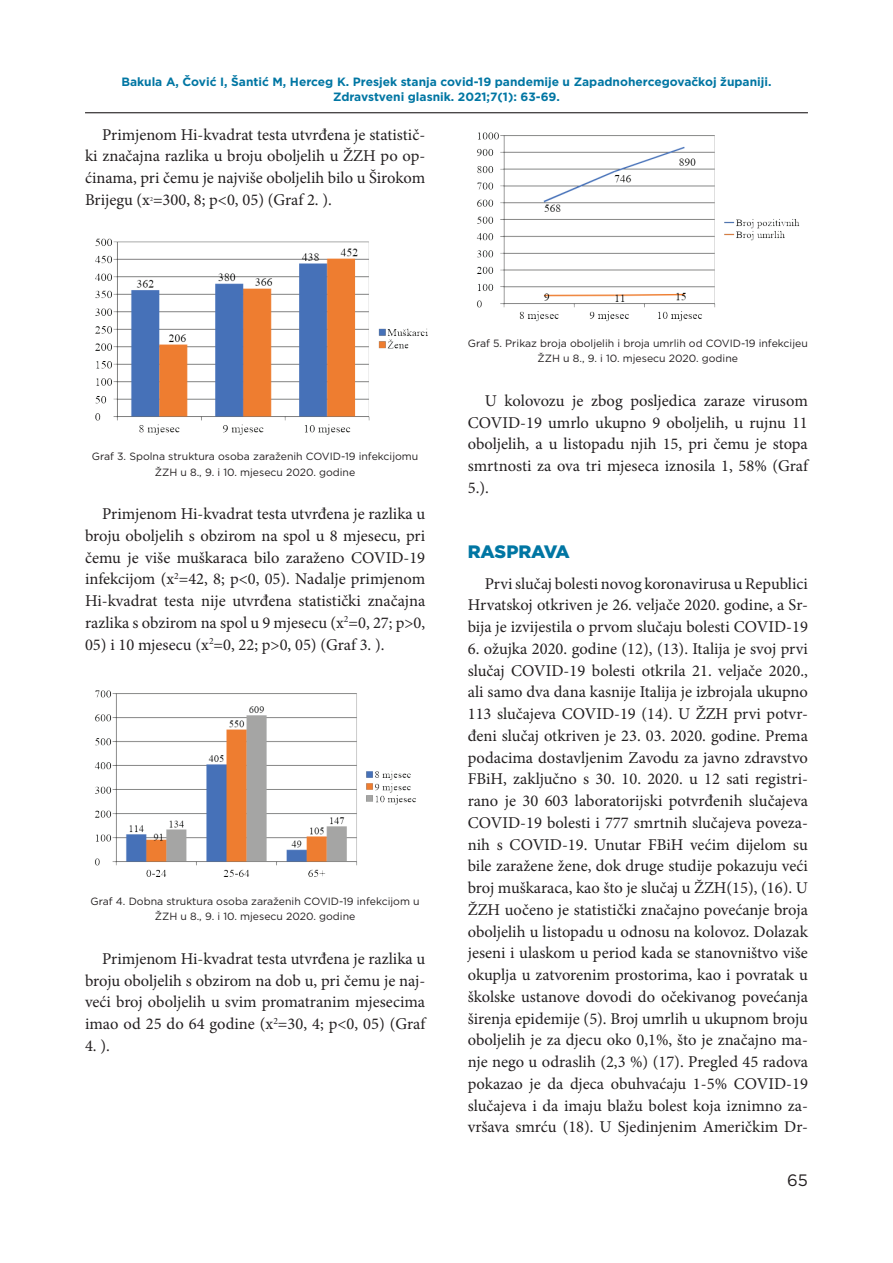
<style>
.page{position:relative;width:893px;height:1263px;background:#fff}
.page>*{position:absolute;margin:0;border:0;box-sizing:border-box;transform-origin:0 0}
.t1{font:900 18px "Gotham";letter-spacing:-.015em;color:#0076a3}
.t2{font:16.5px/21.8px "Minion Pro";color:#231f20;text-align:justify}
.t3{font:16.5px "Gotham";color:#231f20}
.t4{font:700 12px/14.4px "Gotham";color:#0076a3;text-align:center}
.t5{font:10.5px/15.8px "Gotham";color:#231f20;text-align:center}
.t6{font:6.15px "Minion Pro";color:#231f20}
</style>
<div class="page">
<hr style="left:85px;top:112px;width:723px;height:1px;background:#231f20">
<img style="left:95px;top:238px;width:333px;height:197px">
<img style="left:94px;top:690px;width:322px;height:187px">
<img style="left:477px;top:132px;width:323px;height:190px">
<p class="t4" style="left:121px;top:75px;width:652px">Bakula A, Čović I, Šantić M, Herceg K. Presjek stanja covid-19 pandemije u Zapadnohercegovačkoj županiji.<br>Zdravstveni glasnik. 2021;7(1): 63-69.</p>
<p class="t2" style="left:85px;top:123px;width:342px;text-indent:17px">Primjenom Hi-kvadrat testa utvrđena je statistič&shy;ki značajna razlika u broju oboljelih u ŽZH po op&shy;ćinama, pri čemu je najviše oboljelih bilo u Širokom Brijegu (x =300, 8; p&lt;0, 05) (Graf 2. ).</p>
<p class="t6" style="left:150px;top:195px;width:4px">2</p>
<p class="t5" style="left:92px;top:448px;width:328px">Graf 3. Spolna struktura osoba zaraženih COVID-19 infekcijomu<br>ŽZH u 8., 9. i 10. mjesecu 2020. godine</p>
<p class="t2" style="left:85px;top:503px;width:342px;text-indent:17px">Primjenom Hi-kvadrat testa utvrđena je razlika u broju oboljelih s obzirom na spol u 8 mjesecu, pri čemu je više muškaraca bilo zaraženo COVID-19 infekcijom (x<sup>2</sup>=42, 8; p&lt;0, 05). Nadalje primjenom Hi-kvadrat testa nije utvrđena statistički značajna razlika s obzirom na spol u 9 mjesecu (x<sup>2</sup>=0, 27; p&gt;0,</p>
<p class="t2" style="left:85px;top:633px;width:301px">05) i 10 mjesecu (x<sup>2</sup>=0, 22; p&gt;0, 05) (Graf 3. ).</p>
<p class="t5" style="left:91px;top:893px;width:331px">Graf 4. Dobna struktura osoba zaraženih COVID-19 infekcijom u<br>ŽZH u 8., 9. i 10. mjesecu 2020. godine</p>
<p class="t2" style="left:85px;top:948px;width:342px;text-indent:17px">Primjenom Hi-kvadrat testa utvrđena je razlika u broju oboljelih s obzirom na dob u, pri čemu je naj&shy;veći broj oboljelih u svim promatranim mjesecima imao od 25 do 64 godine (x<sup>2</sup>=30, 4; p&lt;0, 05) (Graf</p>
<p class="t2" style="left:85px;top:1035px;width:26px">4. ).</p>
<p class="t5" style="left:468px;top:335px;width:341px">Graf 5. Prikaz broja oboljelih i broja umrlih od COVID-19 infekcijeu<br>ŽZH u 8., 9. i 10. mjesecu 2020. godine</p>
<p class="t2" style="left:468px;top:390px;width:342px;text-indent:17px">U kolovozu je zbog posljedica zaraze virusom COVID-19 umrlo ukupno 9 oboljelih, u rujnu 11 oboljelih, a u listopadu njih 15, pri čemu je stopa smrtnosti za ova tri mjeseca iznosila 1, 58% (Graf 5.).</p>
<p class="t1" style="left:468px;top:540px;width:104px">RASPRAVA</p>
<p class="t2" style="left:468px;top:573px;width:342px;text-indent:17px">Prvi slučaj bolesti novog koronavirusa u Republici Hrvatskoj otkriven je 26. veljače 2020. godine, a Sr&shy;bija je izvijestila o prvom slučaju bolesti COVID-19</p>
<p class="t2" style="left:468px;top:638px;width:342px">6. ožujka 2020. godine (12), (13). Italija je svoj prvi slučaj COVID-19 bolesti otkrila 21. veljače 2020., ali samo dva dana kasnije Italija je izbrojala ukupno 113 slučajeva COVID-19 (14). U ŽZH prvi potvr&shy;đeni slučaj otkriven je 23. 03. 2020. godine. Prema podacima dostavljenim Zavodu za javno zdravstvo FBiH, zaključno s 30. 10. 2020. u 12 sati registri&shy;rano je 30 603 laboratorijski potvrđenih slučajeva COVID-19 bolesti i 777 smrtnih slučajeva poveza&shy;nih s COVID-19. Unutar FBiH većim dijelom su bile zaražene žene, dok druge studije pokazuju veći broj muškaraca, kao što je slučaj u ŽZH(15), (16). U ŽZH uočeno je statistički značajno povećanje broja oboljelih u listopadu u odnosu na kolovoz. Dolazak jeseni i ulaskom u period kada se stanovništvo više okuplja u zatvorenim prostorima, kao i povratak u školske ustanove dovodi do očekivanog povećanja širenja epidemije (5). Broj umrlih u ukupnom broju oboljelih je za djecu oko 0,1%, što je značajno ma&shy;nje nego u odraslih (2,3 %) (17). Pregled 45 radova pokazao je da djeca obuhvaćaju 1-5% COVID-19 slučajeva i da imaju blažu bolest koja iznimno za&shy;vršava smrću (18). U Sjedinjenim Američkim Dr-</p>
<p class="t3" style="left:787px;top:1170px;width:22px">65</p>
</div>
